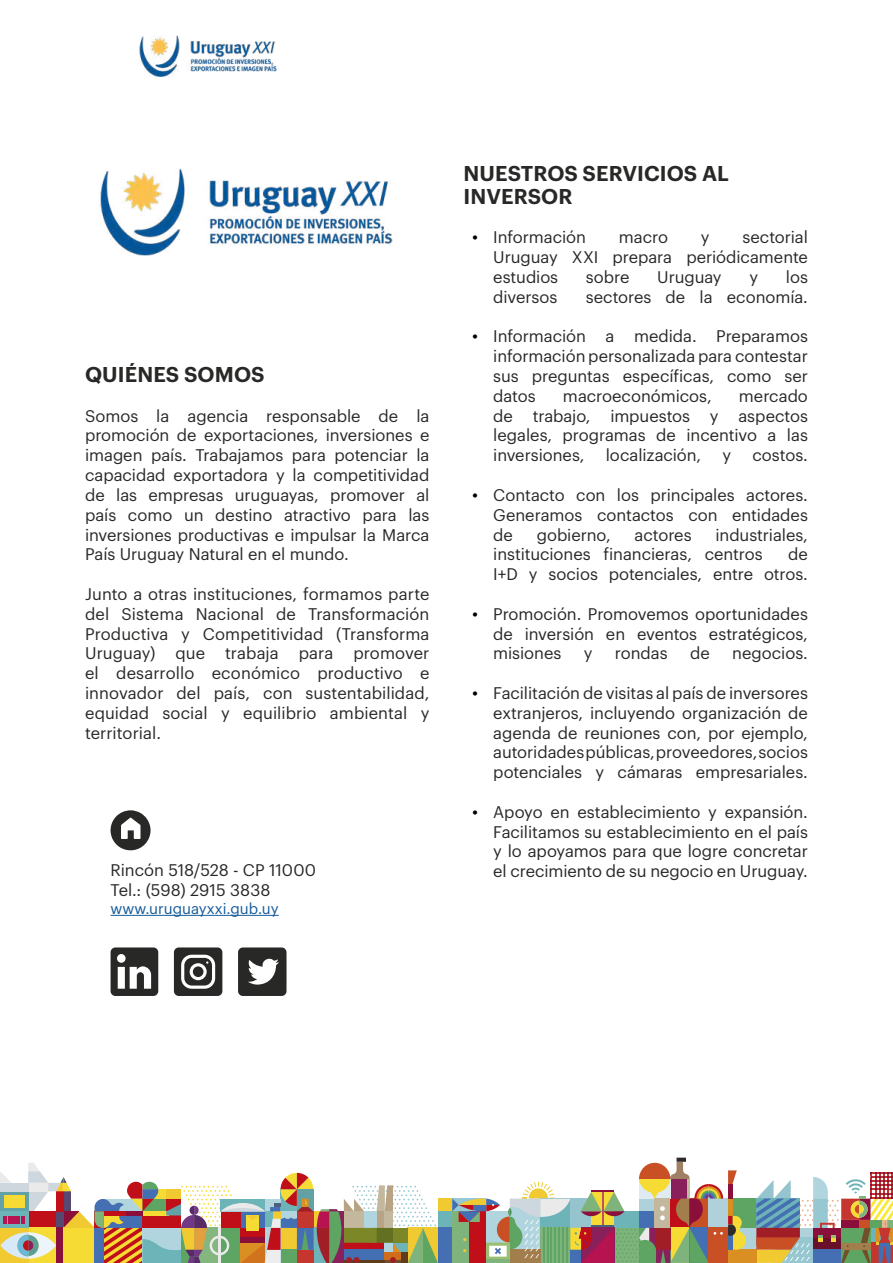
<style>
.page{position:relative;width:893px;height:1263px;background:#fff}
.page>*{position:absolute;margin:0;border:0;box-sizing:border-box;transform-origin:0 0}
.t1{font:600 21px/22.5px "Graphik";letter-spacing:.005em;color:#282827}
.t2{font:16.5px/19.8px "Graphik";color:#282827;text-align:justify}
.t3{font:15px "Graphik";color:#155c9b}
.s1{font-size:18px;color:#000}
</style>
<div class="page">
<img style="left:139px;top:36px;width:138px;height:41px">
<hr style="left:111px;top:915px;width:168px;height:1px;background:#155c9b">
<img style="left:100px;top:168px;width:293px;height:87px">
<svg style="left:111px;top:810px;width:40px;height:41px"></svg>
<div style="left:709px;top:1228px;width:47px;height:23px;background:#aed1da"></div>
<div style="left:732px;top:1198px;width:24px;height:30px;background:#5ea462"></div>
<div style="left:728px;top:1249px;width:28px;height:14px;background:#da8f22"></div>
<div style="left:438px;top:1211px;width:14px;height:17px;background:#6db4b9"></div>
<div style="left:438px;top:1198px;width:14px;height:13px;background:#f0ca30"></div>
<div style="left:438px;top:1228px;width:14px;height:35px;background:#446fb2"></div>
<svg style="left:452px;top:1158px;width:294px;height:105px"></svg>
<svg style="left:756px;top:1172px;width:137px;height:91px"></svg>
<svg style="left:0;top:1163px;width:438px;height:100px"></svg>
<svg style="left:111px;top:947px;width:47px;height:49px"></svg>
<svg style="left:174px;top:947px;width:48px;height:49px"></svg>
<svg style="left:238px;top:947px;width:48px;height:49px"></svg>
<p class="t1" style="left:85px;top:361px;width:181px">QUIÉNES SOMOS</p>
<p class="t2" style="left:85px;top:404px;width:346px">Somos la agencia responsable de la promoción de exportaciones, inversiones e imagen país. Trabajamos para potenciar la capacidad exportadora y la competitividad de las empresas uruguayas, promover al país como un destino atractivo para las inversiones productivas e impulsar la Marca País Uruguay Natural en el mundo.</p>
<p class="t2" style="left:85px;top:583px;width:346px">Junto a otras instituciones, formamos parte del Sistema Nacional de Transformación Productiva y Competitividad (Transforma Uruguay) que trabaja para promover el desarrollo económico productivo e innovador del país, con sustentabilidad, equidad social y equilibrio ambiental y territorial.</p>
<p class="t1" style="left:464px;top:160px;width:267px">NUESTROS SERVICIOS AL<br>INVERSOR</p>
<p class="t2" style="left:472px;top:226px;width:115px"><span class="s1">•</span> Información</p>
<p class="t2" style="left:619px;top:226px;width:51px">macro</p>
<p class="t2" style="left:701px;top:226px;width:10px">y</p>
<p class="t2" style="left:493px;top:226px;width:316px;text-indent:249px">sectorial Uruguay XXI prepara periódicamente estudios</p>
<p class="t2" style="left:586px;top:266px;width:45px">sobre</p>
<p class="t2" style="left:657px;top:266px;width:66px">Uruguay</p>
<p class="t2" style="left:749px;top:266px;width:10px">y</p>
<p class="t2" style="left:786px;top:266px;width:24px">los</p>
<p class="t2" style="left:493px;top:286px;width:66px">diversos</p>
<p class="t2" style="left:586px;top:286px;width:224px">sectores de la economía.</p>
<p class="t2" style="left:493px;top:325px;width:316px;text-indent:-21px"><span class="s1">•</span> Información a medida. Preparamos información personalizada para contestar sus preguntas específicas, como ser datos</p>
<p class="t2" style="left:493px;top:385px;width:316px;text-indent:246px">mercado de trabajo, impuestos y aspectos legales, programas de incentivo a las inversiones,</p>
<p class="t2" style="left:563px;top:385px;width:150px">macroeconómicos,</p>
<p class="t2" style="left:606px;top:444px;width:97px">localización,</p>
<p class="t2" style="left:722px;top:444px;width:10px">y</p>
<p class="t2" style="left:752px;top:444px;width:57px">costos.</p>
<p class="t2" style="left:493px;top:484px;width:316px;text-indent:-21px"><span class="s1">•</span> Contacto con los principales actores.<br>Generamos contactos con entidades de</p>
<p class="t2" style="left:493px;top:523px;width:316px;text-indent:222px">industriales, instituciones financieras, centros</p>
<p class="t2" style="left:537px;top:523px;width:76px">gobierno,</p>
<p class="t2" style="left:635px;top:523px;width:59px">actores</p>
<p class="t2" style="left:493px;top:543px;width:316px;text-align:right">de<br>I+D y socios potenciales, entre otros.</p>
<p class="t2" style="left:493px;top:602px;width:316px;text-indent:-21px"><span class="s1">•</span> Promoción. Promovemos oportunidades de inversión en eventos estratégicos, misiones</p>
<p class="t2" style="left:584px;top:642px;width:10px">y</p>
<p class="t2" style="left:615px;top:642px;width:54px">rondas</p>
<p class="t2" style="left:690px;top:642px;width:21px">de</p>
<p class="t2" style="left:732px;top:642px;width:77px">negocios.</p>
<p class="t2" style="left:493px;top:682px;width:316px;text-indent:-21px"><span class="s1">•</span> Facilitación de visitas al país de inversores extranjeros, incluyendo organización de agenda de reuniones con, por ejemplo, autoridades públicas, proveedores, socios potenciales y cámaras empresariales.</p>
<p class="t2" style="left:493px;top:800px;width:316px;text-indent:-21px"><span class="s1">•</span> Apoyo en establecimiento y expansión.<br>Facilitamos su establecimiento en el país y lo apoyamos para que logre concretar</p>
<p class="t2" style="left:111px;top:859px;width:207px">Rincón 518/528 - CP 11000</p>
<p class="t2" style="left:493px;top:860px;width:316px">el crecimiento de su negocio en Uruguay.</p>
<p class="t2" style="left:111px;top:878px;width:162px">Tel.: (598) 2915 3838</p>
<p class="t3" style="left:111px;top:897px;width:170px">www.uruguayxxi.gub.uy</p>
</div>
